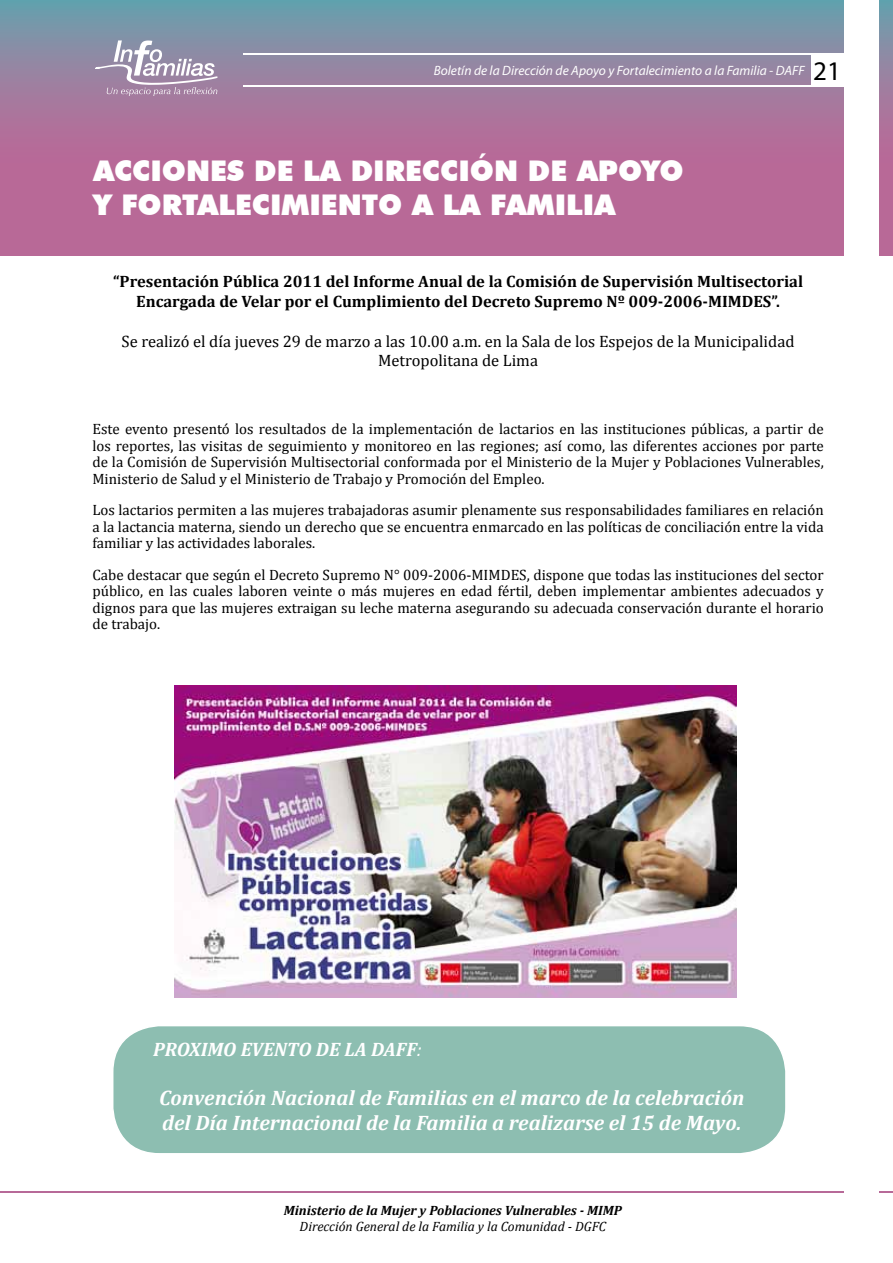
<style>
.page{position:relative;width:893px;height:1263px;background:#fff}
.page>*{position:absolute;margin:0;border:0;box-sizing:border-box;transform-origin:0 0}
.t1{font:900 28.5px/34.2px "Futura BT";color:#fff}
.t2{font:27px "Myriad Pro";color:#000}
.t3{font:italic 700 21px/25.2px "Cambria";color:#fff}
.t4{font:italic 700 19.5px "Cambria";color:#fff}
.t5{font:700 16.5px/19.8px "Cambria";color:#000;text-align:center}
.t6{font:16.5px/19.8px "Cambria";color:#000;text-align:center}
.t7{font:15px/16.5px "Cambria";color:#000;text-align:justify}
.t8{font:italic 13.5px "Myriad Pro";color:#fff}
.t9{font:italic 700 13.5px "Cambria";color:#000}
.t10{font:italic 13.5px "Cambria";color:#000}
.s1{font-weight:400}
</style>
<div class="page">
<svg style="left:0;top:0;width:893px;height:255px;background:#a4789d"></svg>
<hr style="left:0;top:1191px;width:893px;height:1px;background:#b76998">
<svg style="left:93px;top:40px;width:126px;height:56px;background:#a99eb5"></svg>
<div style="left:811px;top:53px;width:34px;height:34px;background:#fff"></div>
<div style="left:845px;top:0;width:34px;height:1263px;background:#fff"></div>
<hr style="left:243px;top:53px;width:568px;height:2px;background:#fff">
<hr style="left:243px;top:86px;width:568px;height:1px;background:#fff">
<div style="left:113px;top:1025px;width:673px;height:129px;background:#8dbeb1;border-radius:47px"></div>
<div style="left:112px;top:1025px;width:675px;height:129px;border:2px solid #fff;border-radius:47px"></div>
<img style="left:174px;top:685px;width:562px;height:312px">
<p class="t8" style="left:434px;top:62px;width:373px">Boletín de la Dirección de Apoyo y Fortalecimiento a la Familia - DAFF</p>
<h2 class="t2" style="left:813px;top:54px;width:29px">21</h2>
<h1 class="t1" style="left:94px;top:154px;width:591px">ACCIONES DE LA DIRECCIÓN DE APOYO<br>Y FORTALECIMIENTO A LA FAMILIA</h1>
<p class="t5" style="left:113px;top:271px;width:692px">“Presentación Pública 2011 del Informe Anual de la Comisión de Supervisión Multisectorial<br>Encargada de Velar por el Cumplimiento del Decreto Supremo Nº 009-2006-MIMDES”.</p>
<p class="t6" style="left:122px;top:331px;width:674px">Se realizó el día jueves 29 de marzo a las 10.00 a.m. en la Sala de los Espejos de la Municipalidad<br>Metropolitana de Lima</p>
<p class="t7" style="left:92px;top:421px;width:733px">Este evento presentó los resultados de la implementación de lactarios en las instituciones públicas, a partir de los reportes, las visitas de seguimiento y monitoreo en las regiones; así como, las diferentes acciones por parte de la Comisión de Supervisión Multisectorial conformada por el Ministerio de la Mujer y Poblaciones Vulnerables, Ministerio de Salud y el Ministerio de Trabajo y Promoción del Empleo.</p>
<p class="t7" style="left:92px;top:502px;width:733px">Los lactarios permiten a las mujeres trabajadoras asumir plenamente sus responsabilidades familiares en relación a la lactancia materna, siendo un derecho que se encuentra enmarcado en las políticas de conciliación entre la vida familiar y las actividades laborales.</p>
<p class="t7" style="left:92px;top:566px;width:733px">Cabe destacar que según el Decreto Supremo N° 009-2006-MIMDES, dispone que todas las instituciones del sector público, en las cuales laboren veinte o más mujeres en edad fértil, deben implementar ambientes adecuados y dignos para que las mujeres extraigan su leche materna asegurando su adecuada conservación durante el horario de trabajo.</p>
<h3 class="t4" style="left:153px;top:1037px;width:270px">PROXIMO EVENTO DE LA DAFF<span class="s1">:</span></h3>
<h3 class="t3" style="left:159px;top:1084px;width:586px">Convención Nacional de Familias en el marco de la celebración del Día Internacional de la Familia a realizarse el 15 de Mayo.</h3>
<p class="t9" style="left:284px;top:1202px;width:340px">Ministerio de la Mujer y Poblaciones Vulnerables - MIMP</p>
<p class="t10" style="left:300px;top:1218px;width:308px">Dirección General de la Familia y la Comunidad - DGFC</p>
</div>
